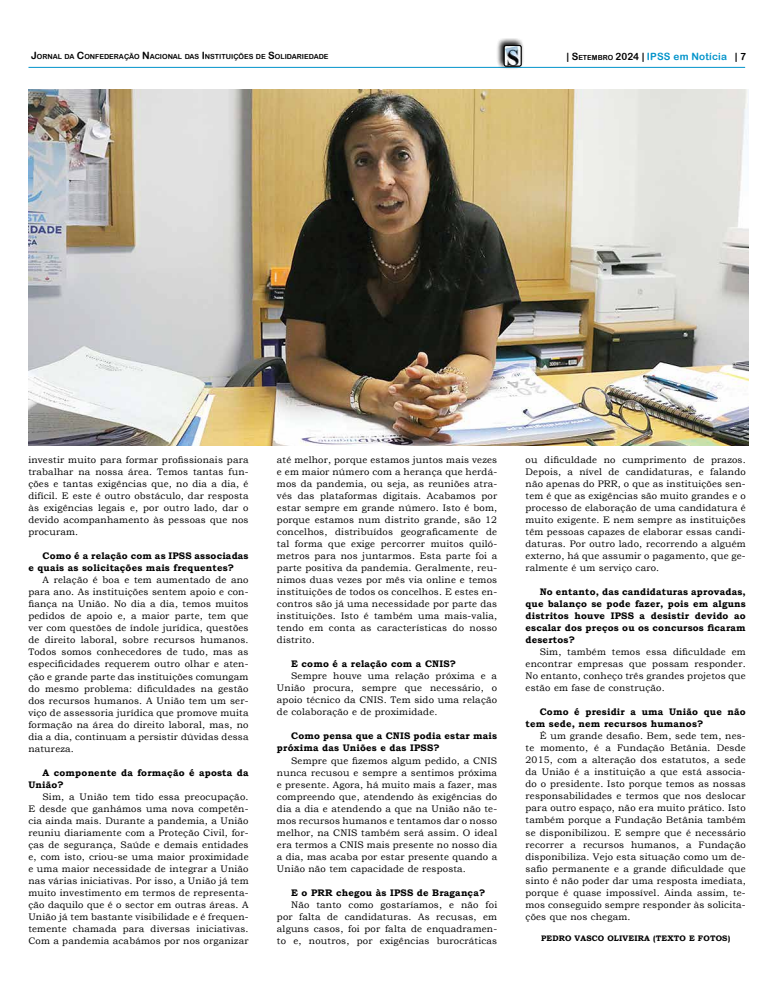
<style>
.page{position:relative;width:774px;height:993px;background:#fff}
.page>*{position:absolute;margin:0;border:0;box-sizing:border-box;transform-origin:0 0}
.t1{font:10px "Arial Rounded MT Bold";letter-spacing:.02em;color:#0093ca}
.t2{font:9.5px/12px "Bookman Old Style";letter-spacing:.02em;color:#000;text-align:justify}
.t3{font:700 9.5px/12px "Bookman Old Style";letter-spacing:.02em;color:#000}
.t4{font:700 8px "Bookman Old Style";letter-spacing:.02em;color:#000}
.t5{font:7px "Arial Rounded MT Bold";color:#000}
.s1{font-size:10px}
.s2{color:#000}
.s3{font-size:7px;color:#000}
</style>
<div class="page">
<hr style="left:28px;top:67px;width:717px;height:1px;background:#0093ca">
<div style="left:496px;top:38px;width:28px;height:31px;background:#000;opacity:.75"></div>
<div style="left:504px;top:45px;width:17px;height:21px;border:1px solid #000;border-radius:2px"></div>
<img style="left:28px;top:90px;width:720px;height:355px">
<p class="t5" style="left:31px;top:52px;width:299px"><span class="s1">J</span>ORNAL DA <span class="s1">C</span>ONFEDERAÇÃO <span class="s1">N</span>ACIONAL DAS <span class="s1">I</span> NSTITUIÇÕES DE <span class="s1">S</span>OLIDARIEDADE</p>
<p class="t1" style="left:566px;top:50px;width:181px"><span class="s2">| S</span><span class="s3">ETEMBRO</span> <span class="s2">2024</span> <span class="s2">|</span> IPSS em Notícia <span class="s2">| 7</span></p>
<p class="t2" style="left:28px;top:454px;width:222px">investir muito para formar profissionais para trabalhar na nossa área. Temos tantas fun&shy;ções e tantas exigências que, no dia a dia, é difícil. E este é outro obstáculo, dar resposta às exigências legais e, por outro lado, dar o devido acompanhamento às pessoas que nos procuram.</p>
<p class="t3" style="left:28px;top:550px;width:222px;text-indent:14px">Como é a relação com as IPSS associadas e quais as solicitações mais frequentes?</p>
<p class="t2" style="left:28px;top:574px;width:222px;text-indent:14px">A relação é boa e tem aumentado de ano para ano. As instituições sentem apoio e con&shy;fiança na União. No dia a dia, temos muitos pedidos de apoio e, a maior parte, tem que ver com questões de índole jurídica, questões de direito laboral, sobre recursos humanos.<br>Todos somos conhecedores de tudo, mas as especificidades requerem outro olhar e aten&shy;ção e grande parte das instituições comungam do mesmo problema: dificuldades na gestão dos recursos humanos. A União tem um ser&shy;viço de assessoria jurídica que promove muita formação na área do direito laboral, mas, no dia a dia, continuam a persistir dúvidas dessa natureza.</p>
<p class="t3" style="left:28px;top:766px;width:222px;text-indent:14px">A componente da formação é aposta da<br>União?</p>
<p class="t2" style="left:28px;top:790px;width:222px;text-indent:14px">Sim, a União tem tido essa preocupação.<br>E desde que ganhámos uma nova competên&shy;cia ainda mais. Durante a pandemia, a União reuniu diariamente com a Proteção Civil, for&shy;ças de segurança, Saúde e demais entidades e, com isto, criou-se uma maior proximidade e uma maior necessidade de integrar a União nas várias iniciativas. Por isso, a União já tem muito investimento em termos de representa&shy;ção daquilo que é o sector em outras áreas. A União já tem bastante visibilidade e é frequen&shy;temente chamada para diversas iniciativas.<br>Com a pandemia acabámos por nos organizar</p>
<p class="t2" style="left:277px;top:454px;width:222px">até melhor, porque estamos juntos mais vezes e em maior número com a herança que herdá&shy;mos da pandemia, ou seja, as reuniões atra&shy;vés das plataformas digitais. Acabamos por estar sempre em grande número. Isto é bom, porque estamos num distrito grande, são 12 concelhos, distribuídos geograficamente de tal forma que exige percorrer muitos quiló&shy;metros para nos juntarmos. Esta parte foi a parte positiva da pandemia. Geralmente, reu&shy;nimos duas vezes por mês via online e temos instituições de todos os concelhos. E estes en&shy;contros são já uma necessidade por parte das instituições. Isto é também uma mais-valia, tendo em conta as características do nosso distrito.</p>
<p class="t3" style="left:291px;top:658px;width:167px">E como é a relação com a CNIS?</p>
<p class="t2" style="left:277px;top:670px;width:222px;text-indent:14px">Sempre houve uma relação próxima e a União procura, sempre que necessário, o apoio técnico da CNIS. Tem sido uma relação de colaboração e de proximidade.</p>
<p class="t3" style="left:277px;top:730px;width:222px;text-indent:14px">Como pensa que a CNIS podia estar mais próxima das Uniões e das IPSS?</p>
<p class="t2" style="left:277px;top:754px;width:222px;text-indent:14px">Sempre que fizemos algum pedido, a CNIS nunca recusou e sempre a sentimos próxima e presente. Agora, há muito mais a fazer, mas compreendo que, atendendo às exigências do dia a dia e atendendo a que na União não te&shy;mos recursos humanos e tentamos dar o nosso melhor, na CNIS também será assim. O ideal era termos a CNIS mais presente no nosso dia a dia, mas acaba por estar presente quando a União não tem capacidade de resposta.</p>
<p class="t3" style="left:291px;top:885px;width:196px">E o PRR chegou às IPSS de Bragança?</p>
<p class="t2" style="left:277px;top:898px;width:222px;text-indent:14px">Não tanto como gostaríamos, e não foi por falta de candidaturas. As recusas, em alguns casos, foi por falta de enquadramen&shy;to e, noutros, por exigências burocráticas</p>
<p class="t2" style="left:525px;top:454px;width:222px">ou dificuldade no cumprimento de prazos.<br>Depois, a nível de candidaturas, e falando não apenas do PRR, o que as instituições sen&shy;tem é que as exigências são muito grandes e o processo de elaboração de uma candidatura é muito exigente. E nem sempre as instituições têm pessoas capazes de elaborar essas candi&shy;daturas. Por outro lado, recorrendo a alguém externo, há que assumir o pagamento, que ge&shy;ralmente é um serviço caro.</p>
<p class="t3" style="left:525px;top:585px;width:222px;text-align:justify;text-indent:14px">No entanto, das candidaturas aprovadas, que balanço se pode fazer, pois em alguns distritos houve IPSS</p>
<p class="t3" style="left:525px;top:609px;width:222px;text-align:justify;text-indent:114px">a desistir devido ao escalar dos preços ou os concursos ficaram desertos?</p>
<p class="t2" style="left:525px;top:646px;width:222px;text-indent:14px">Sim, também temos essa dificuldade em encontrar empresas que possam responder.<br>No entanto, conheço três grandes projetos que estão em fase de construção.</p>
<p class="t3" style="left:525px;top:705px;width:222px;text-indent:14px">Como é presidir a uma União que não tem sede, nem recursos humanos?</p>
<p class="t2" style="left:525px;top:730px;width:222px;text-indent:14px">É um grande desafio. Bem, sede tem, nes&shy;te momento, é a Fundação Betânia. Desde 2015, com a alteração dos estatutos, a sede da União é a instituição a que está associa&shy;do o presidente. Isto porque temos as nossas responsabilidades e termos que nos deslocar para outro espaço, não era muito prático. Isto também porque a Fundação Betânia também se disponibilizou. E sempre que é necessário recorrer a recursos humanos, a Fundação disponibiliza. Vejo esta situação como um de&shy;safio permanente e a grande dificuldade que sinto é não poder dar uma resposta imediata, porque é quase impossível. Ainda assim, te&shy;mos conseguido sempre responder às solicita&shy;ções que nos chegam.</p>
<p class="t4" style="left:541px;top:932px;width:19px">Pedro</p>
<p class="t4" style="left:575px;top:932px;width:157px">Vasco Oliveira (texto e foto s)</p>
</div>
